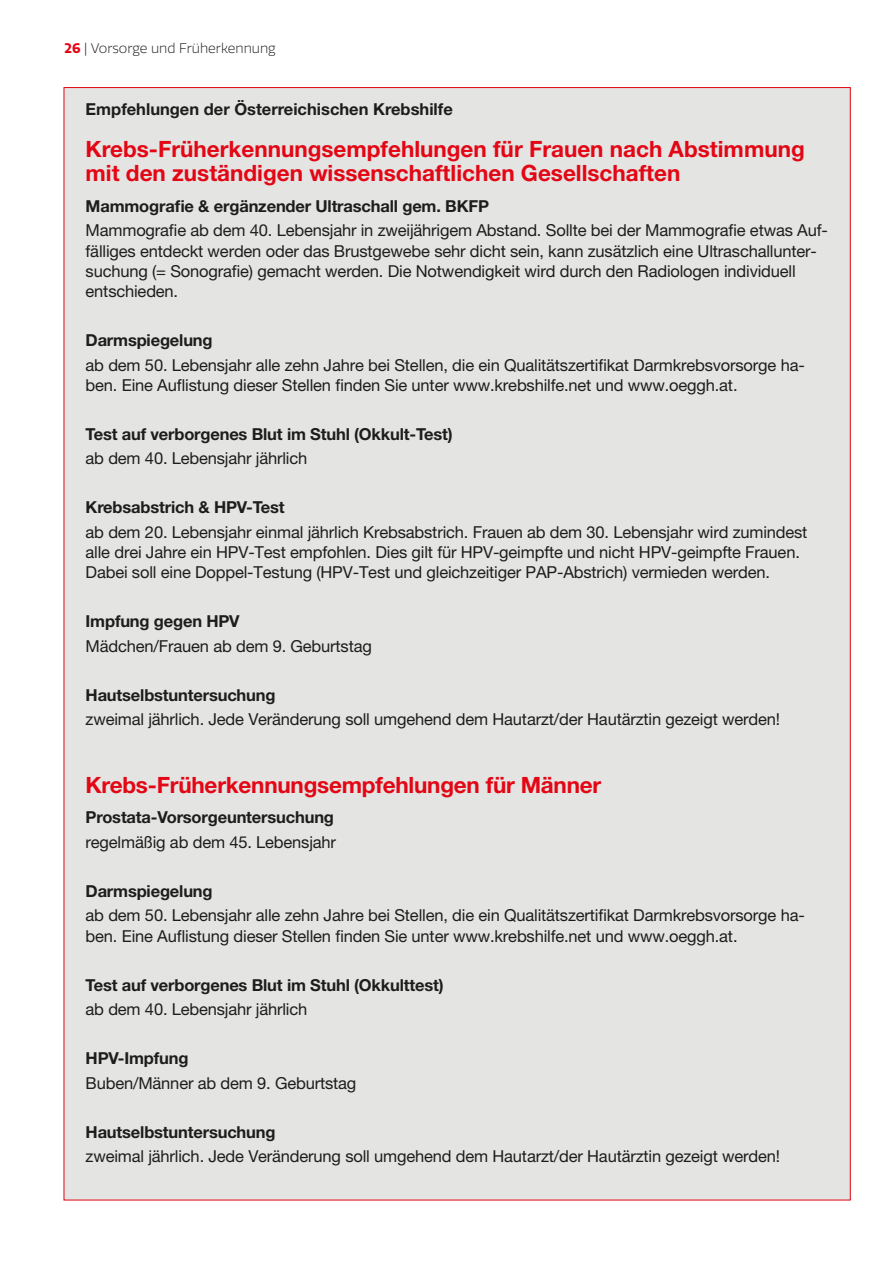
<style>
.page{position:relative;width:893px;height:1263px;background:#fff}
.page>*{position:absolute;margin:0;border:0;box-sizing:border-box;transform-origin:0 0}
.t1{font:700 22.5px/24px "Helvetica Neue LT Pro";color:#e30614}
.t2{font:16.5px/20.2px "Helvetica Neue LT Pro";letter-spacing:-.01em;color:#1d1d1b}
.t3{font:700 16.5px "Helvetica Neue LT Pro";letter-spacing:-.01em;color:#1d1d1b}
.t4{font:300 13.5px "Quatro";color:#1d1d1b}
.s1{font-weight:700;color:#e30614}
</style>
<div class="page">
<div style="left:64px;top:88px;width:786px;height:1112px;background:#e4e4e3"></div>
<p class="t4" style="left:65px;top:40px;width:213px"><span class="s1">26</span> | Vorsorge und Früherkennung</p>
<p class="t3" style="left:86px;top:98px;width:369px">Empfehlungen der Österreichischen Krebshilfe</p>
<h1 class="t1" style="left:86px;top:137px;width:721px">Krebs-Früherkennungsempfehlungen für Frauen nach Abstimmung mit den zuständigen wissenschaftlichen Gesellschaften</h1>
<p class="t3" style="left:86px;top:195px;width:405px">Mammografie &amp; ergänzender Ultraschall gem. BKFP</p>
<p class="t2" style="left:86px;top:220px;width:744px">Mammografie ab dem 40. Lebensjahr in zweijährigem Abstand. Sollte bei der Mammografie etwas Auf&shy;fälliges entdeckt werden oder das Brustgewebe sehr dicht sein, kann zusätzlich eine Ultraschallunter&shy;suchung (= Sonografie) gemacht werden. Die Notwendigkeit wird durch den Radiologen individuell entschieden.</p>
<p class="t3" style="left:86px;top:330px;width:129px">Darmspiegelung</p>
<p class="t2" style="left:86px;top:354px;width:721px">ab dem 50. Lebensjahr alle zehn Jahre bei Stellen, die ein Qualitätszertifikat Darmkrebsvorsorge ha&shy;ben. Eine Auflistung dieser Stellen finden Sie unter www.krebshilfe.net und www.oeggh.at.</p>
<p class="t3" style="left:86px;top:423px;width:369px">Test auf verborgenes Blut im Stuhl (Okkult-Test)</p>
<p class="t2" style="left:86px;top:448px;width:223px">ab dem 40. Lebensjahr jährlich</p>
<p class="t3" style="left:86px;top:497px;width:201px">Krebsabstrich &amp; HPV-Test</p>
<p class="t2" style="left:86px;top:522px;width:723px">ab dem 20. Lebensjahr einmal jährlich Krebsabstrich. Frauen ab dem 30. Lebensjahr wird zumindest alle drei Jahre ein HPV-Test empfohlen. Dies gilt für HPV-geimpfte und nicht HPV-geimpfte Frauen.<br>Dabei soll eine Doppel-Testung (HPV-Test und gleichzeitiger PAP-Abstrich) vermieden werden.</p>
<p class="t3" style="left:86px;top:611px;width:156px">Impfung gegen HPV</p>
<p class="t2" style="left:86px;top:636px;width:288px">Mädchen/Frauen ab dem 9. Geburtstag</p>
<p class="t3" style="left:86px;top:684px;width:191px">Hautselbstuntersuchung</p>
<p class="t2" style="left:86px;top:709px;width:696px">zweimal jährlich. Jede Veränderung soll umgehend dem Hautarzt/der Hautärztin gezeigt werden!</p>
<h1 class="t1" style="left:86px;top:772px;width:517px">Krebs-Früherkennungsempfehlungen für Männer</h1>
<p class="t3" style="left:86px;top:807px;width:250px">Prostata-Vorsorgeuntersuchung</p>
<p class="t2" style="left:86px;top:832px;width:252px">regelmäßig ab dem 45. Lebensjahr</p>
<p class="t3" style="left:86px;top:880px;width:129px">Darmspiegelung</p>
<p class="t2" style="left:86px;top:905px;width:721px">ab dem 50. Lebensjahr alle zehn Jahre bei Stellen, die ein Qualitätszertifikat Darmkrebsvorsorge ha&shy;ben. Eine Auflistung dieser Stellen finden Sie unter www.krebshilfe.net und www.oeggh.at.</p>
<p class="t3" style="left:86px;top:974px;width:360px">Test auf verborgenes Blut im Stuhl (Okkulttest)</p>
<p class="t2" style="left:86px;top:999px;width:223px">ab dem 40. Lebensjahr jährlich</p>
<p class="t3" style="left:86px;top:1048px;width:104px">HPV-Impfung</p>
<p class="t2" style="left:86px;top:1072px;width:272px">Buben/Männer ab dem 9. Geburtstag</p>
<p class="t3" style="left:86px;top:1121px;width:191px">Hautselbstuntersuchung</p>
<p class="t2" style="left:86px;top:1146px;width:696px">zweimal jährlich. Jede Veränderung soll umgehend dem Hautarzt/der Hautärztin gezeigt werden!</p>
</div>
